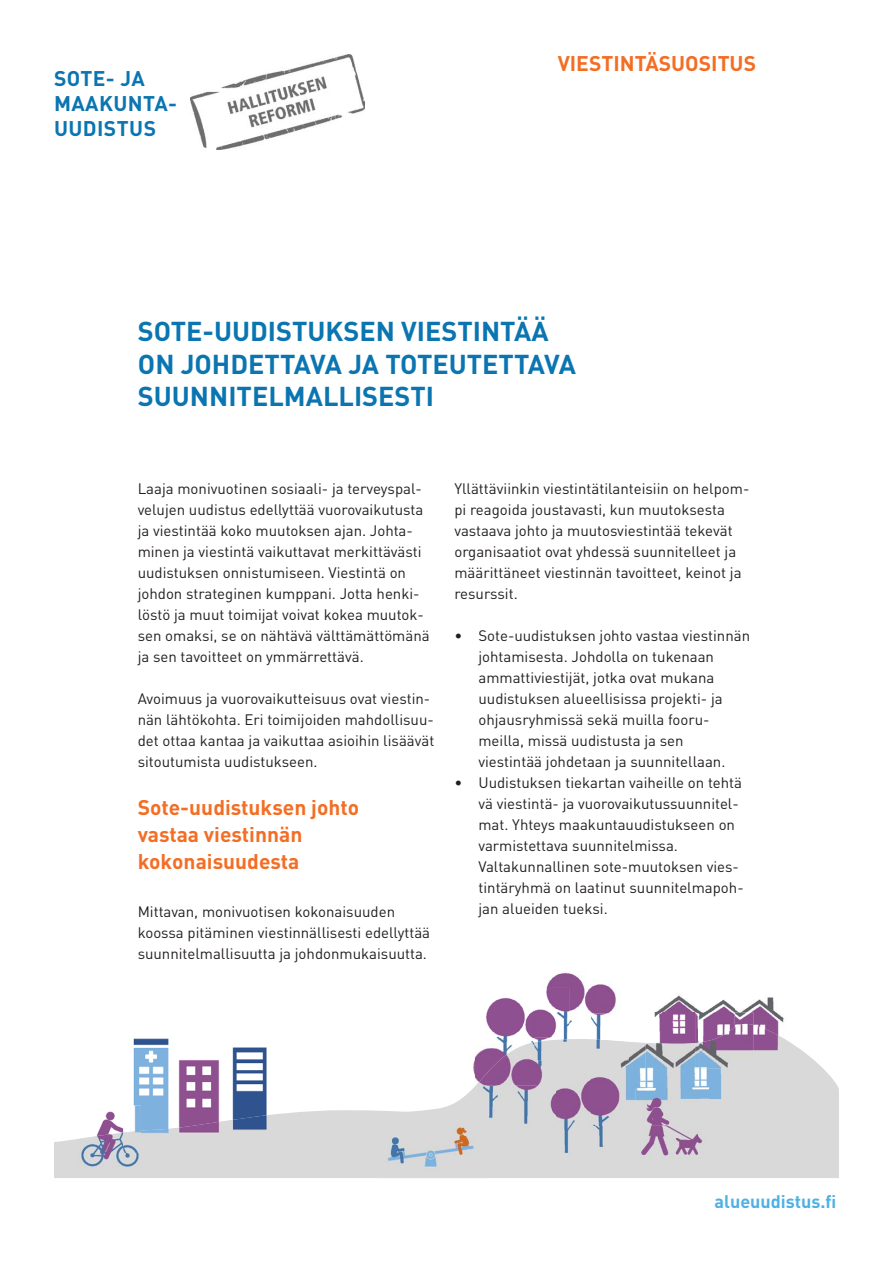
<style>
.page{position:relative;width:893px;height:1263px;background:#fff}
.page>*{position:absolute;margin:0;border:0;box-sizing:border-box;transform-origin:0 0}
.t1{font:700 27px/32.4px "DIN";color:#0a75b0}
.t2{font:700 21px/27px "DIN";color:#f36e24}
.t3{font:700 21px/25.2px "DIN";letter-spacing:.02em;color:#0a75b0}
.t4{font:700 18px "DIN";color:#4fb1e4}
.t5{font:15px/21px "DIN";color:#231f20}
</style>
<div class="page">
<img style="left:190px;top:54px;width:175px;height:96px">
<img style="left:659px;top:995px;width:36px;height:15px">
<svg style="left:54px;top:1010px;width:785px;height:168px"></svg>
<img style="left:735px;top:997px;width:51px;height:28px">
<img style="left:695px;top:999px;width:40px;height:25px">
<img style="left:753px;top:1025px;width:33px;height:43px">
<img style="left:381px;top:1112px;width:104px;height:66px">
<img style="left:123px;top:1022px;width:159px;height:91px">
<img style="left:141px;top:1113px;width:141px;height:40px">
<img style="left:475px;top:997px;width:59px;height:45px">
<img style="left:555px;top:1060px;width:14px;height:7px">
<img style="left:79px;top:1106px;width:44px;height:26px">
<img style="left:79px;top:1132px;width:62px;height:38px">
<img style="left:123px;top:1106px;width:18px;height:47px">
<img style="left:623px;top:1014px;width:22px;height:28px">
<img style="left:591px;top:1042px;width:108px;height:83px">
<img style="left:645px;top:1012px;width:50px;height:32px">
<img style="left:699px;top:1024px;width:54px;height:100px">
<img style="left:735px;top:1012px;width:18px;height:15px">
<img style="left:695px;top:1014px;width:4px;height:54px">
<img style="left:537px;top:1067px;width:94px;height:97px">
<img style="left:591px;top:1067px;width:40px;height:58px">
<img style="left:546px;top:972px;width:77px;height:67px">
<img style="left:623px;top:1010px;width:6px;height:4px">
<img style="left:555px;top:1039px;width:74px;height:21px">
<img style="left:534px;top:988px;width:35px;height:52px">
<img style="left:461px;top:1038px;width:15px;height:47px">
<img style="left:461px;top:1085px;width:94px;height:50px">
<img style="left:461px;top:1112px;width:24px;height:23px">
<img style="left:476px;top:1042px;width:79px;height:43px">
<img style="left:537px;top:1067px;width:18px;height:18px">
<img style="left:534px;top:1038px;width:21px;height:4px">
<img style="left:635px;top:1088px;width:74px;height:76px">
<h2 class="t3" style="left:54px;top:65px;width:125px">SOTE- JA<br>MAAKUNTA-<br>UUDISTUS</h2>
<h2 class="t2" style="left:558px;top:49px;width:200px">VIESTINTÄSUOSITUS</h2>
<h1 class="t1" style="left:138px;top:314px;width:440px">SOTE-UUDISTUKSEN VIESTINTÄÄ<br>ON JOHDETTAVA JA TOTEUTETTAVA<br>SUUNNITELMALLISESTI</h1>
<p class="t5" style="left:138px;top:478px;width:294px">Laaja monivuotinen sosiaali- ja terveyspal&shy;velujen uudistus edellyttää vuorovaikutusta ja viestintää koko muutoksen ajan. Johta&shy;minen ja viestintä vaikuttavat merkittävästi uudistuksen onnistumiseen. Viestintä on johdon strateginen kumppani. Jotta henki&shy;löstö ja muut toimijat voivat kokea muutok&shy;sen omaksi, se on nähtävä välttämättömänä ja sen tavoitteet on ymmärrettävä.</p>
<p class="t5" style="left:138px;top:688px;width:298px">Avoimuus ja vuorovaikutteisuus ovat viestin&shy;nän lähtökohta. Eri toimijoiden mahdollisuu&shy;det ottaa kantaa ja vaikuttaa asioihin lisäävät sitoutumista uudistukseen.</p>
<h2 class="t2" style="left:138px;top:793px;width:223px">Sote-uudistuksen johto vastaa viestinnän kokonaisuudesta</h2>
<p class="t5" style="left:138px;top:901px;width:294px">Mittavan, monivuotisen kokonaisuuden koossa pitäminen viestinnällisesti edellyttää suunnitelmallisuutta ja johdonmukaisuutta.</p>
<p class="t5" style="left:454px;top:478px;width:296px">Yllättäviinkin viestintätilanteisiin on helpom&shy;pi reagoida joustavasti, kun muutoksesta vastaava johto ja muutosviestintää tekevät organisaatiot ovat yhdessä suunnitelleet ja määrittäneet viestinnän tavoitteet, keinot ja resurssit.</p>
<p class="t5" style="left:478px;top:625px;width:273px;text-indent:-24px">• Sote-uudistuksen johto vastaa viestinnän johtamisesta. Johdolla on tukenaan ammattiviestijät, jotka ovat mukana uudistuksen alueellisissa projekti- ja ohjausryhmissä sekä muilla fooru&shy;meilla, missä uudistusta ja sen viestintää johdetaan ja suunnitellaan.</p>
<p class="t5" style="left:478px;top:772px;width:267px;text-indent:-24px">• Uudistuksen tiekartan vaiheille on tehtä vä viestintä- ja vuorovaikutussuunnitel&shy;mat. Yhteys maakuntauudistukseen on varmistettava suunnitelmissa.<br>Valtakunnallinen sote-muutoksen vies&shy;tintäryhmä on laatinut suunnitelmapoh&shy;jan alueiden tueksi.</p>
<p class="t4" style="left:715px;top:1190px;width:123px">alueuudistus.fi</p>
</div>
